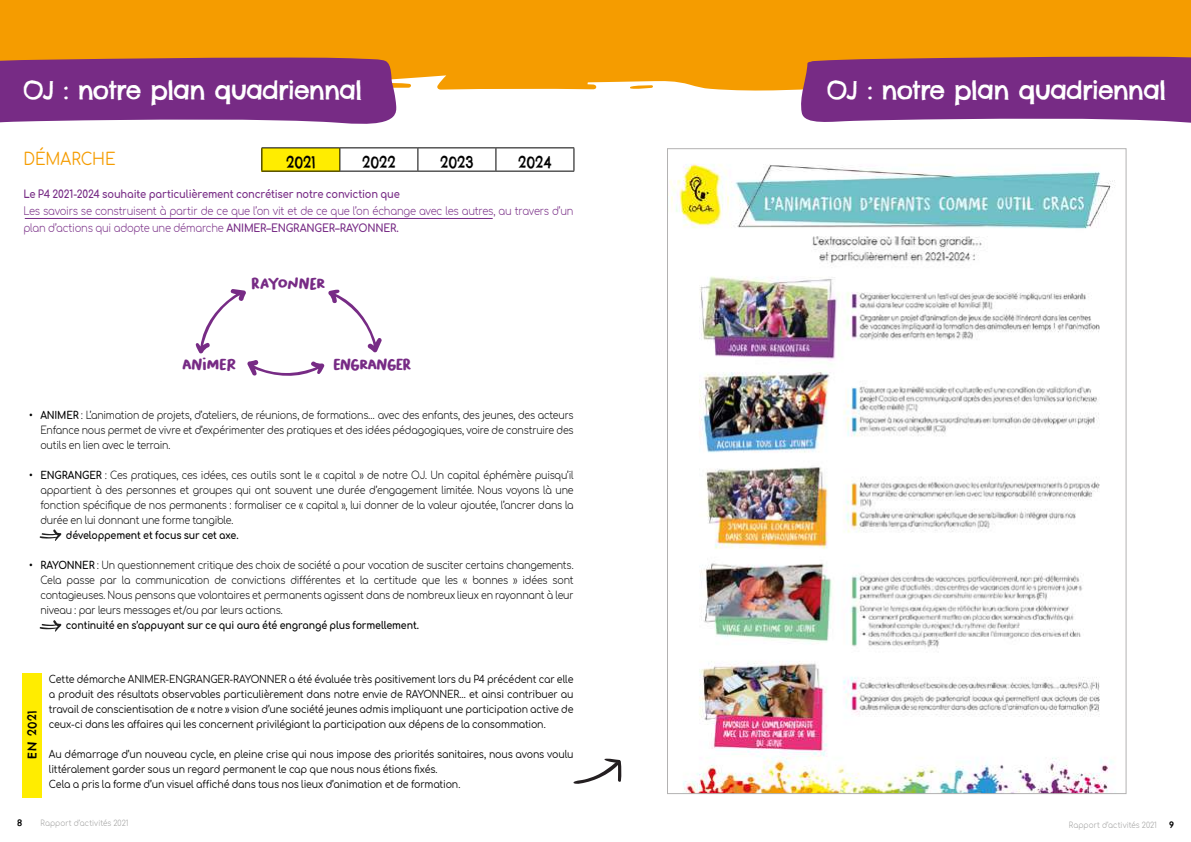
<style>
.page{position:relative;width:1191px;height:842px;background:#fff}
.page>*{position:absolute;margin:0;border:0;box-sizing:border-box;transform-origin:0 0}
.t1{font:25px "Chelsea Market";letter-spacing:-.04em;color:#fff}
.t2{font:17px "Comfortaa";letter-spacing:-.005em;color:#f59c00;scale:.9 1}
.t3{font:16px "Bakso Sapi";letter-spacing:-.1em;color:#772b85}
.t4{font:16px "Chelsea Market";letter-spacing:.005em;color:#000;scale:.9 1}
.t5{font:12px "Chelsea Market";letter-spacing:.03em;color:#000}
.t6{font:300 11px/17px "Comfortaa";letter-spacing:-.025em;color:#772b85;scale:.9 1}
.t7{font:700 11px "Comfortaa";letter-spacing:-.02em;color:#772b85;scale:.9 1}
.t8{font:300 10.5px/15px "Comfortaa";letter-spacing:-.02em;color:#000;text-align:justify;scale:.9 1}
.t9{font:10.5px/15px "Comfortaa";letter-spacing:-.015em;color:#000;text-align:justify;scale:.9 1}
.t10{font:700 10.5px "Comfortaa";letter-spacing:-.015em;color:#000;scale:.9 1}
.t11{font:9px "Chelsea Market";color:#000}
.t12{font:300 8px "Comfortaa";letter-spacing:.005em;color:#9d9d9c;scale:.9 1}
.s1{font-weight:700}
</style>
<div class="page">
<div style="left:0;top:0;width:560px;height:90px;background:#f59c00"></div>
<svg style="left:0;top:57px;width:412px;height:67px;background:#863e88"></svg>
<div style="left:262px;top:148px;width:78px;height:23px;background:#ffed00"></div>
<svg style="left:339px;top:148px;width:1px;height:23px"></svg>
<svg style="left:417px;top:148px;width:1px;height:23px"></svg>
<svg style="left:495px;top:148px;width:1px;height:23px"></svg>
<hr style="left:261px;top:147px;width:79px;height:1px;background:#000">
<hr style="left:340px;top:147px;width:78px;height:1px;background:#000">
<hr style="left:418px;top:147px;width:78px;height:1px;background:#000">
<hr style="left:496px;top:147px;width:78px;height:1px;background:#000">
<hr style="left:261px;top:171px;width:79px;height:1px;background:#000">
<hr style="left:340px;top:171px;width:78px;height:1px;background:#000">
<hr style="left:418px;top:171px;width:78px;height:1px;background:#000">
<hr style="left:496px;top:171px;width:78px;height:1px;background:#000">
<svg style="left:261px;top:148px;width:1px;height:23px"></svg>
<svg style="left:573px;top:148px;width:1px;height:23px"></svg>
<div style="left:22px;top:673px;width:20px;height:124px;background:#ffed00"></div>
<hr style="left:25px;top:218px;width:468px;height:1px;background:#772b85">
<svg style="left:195px;top:289px;width:187px;height:87px"></svg>
<svg style="left:39px;top:529px;width:23px;height:12px"></svg>
<svg style="left:39px;top:620px;width:23px;height:12px"></svg>
<div style="left:560px;top:0;width:631px;height:91px;background:#f59c00"></div>
<svg style="left:629px;top:85px;width:24px;height:4px"></svg>
<svg style="left:798px;top:56px;width:393px;height:67px;background:#833a86"></svg>
<img style="left:669px;top:163px;width:446px;height:629px">
<svg style="left:573px;top:758px;width:48px;height:26px"></svg>
<h1 class="t1" style="left:23px;top:74px;width:341px">OJ : notre plan quadriennal</h1>
<h2 class="t2" style="left:23px;top:144px;width:104px">DÉMARCHE</h2>
<p class="t7" style="left:23px;top:184px;width:420px">Le P4 2021-2024 souhaite particulièrement concrétiser notre conviction que</p>
<p class="t6" style="left:23px;top:201px;width:613px">Les savoirs se construisent à partir de ce que l’on vit et de ce que l’on échange avec les autres, au travers d’un plan d’actions qui adopte une démarche <span class="s1">ANIMER–ENGRANGER–RAYONNER.</span></p>
<h3 class="t4" style="left:286px;top:151px;width:34px">2021</h3>
<h3 class="t4" style="left:362px;top:151px;width:39px">2022</h3>
<h3 class="t4" style="left:440px;top:151px;width:39px">2023</h3>
<h3 class="t4" style="left:518px;top:151px;width:39px">2024</h3>
<h3 class="t3" style="left:251px;top:274px;width:77px">RAYONNER</h3>
<h3 class="t3" style="left:182px;top:355px;width:56px">ANIMER</h3>
<h3 class="t3" style="left:333px;top:355px;width:81px">ENGRANGER</h3>
<p class="t8" style="left:40px;top:406px;width:594px;text-indent:-11px"><span class="s1">• ANIMER</span> : L’animation de projets, d’ateliers, de réunions, de formations… avec des enfants, des jeunes, des acteurs Enfance nous permet de vivre et d’expérimenter des pratiques et des idées pédagogiques, voire de construire des outils en lien avec le terrain.</p>
<p class="t8" style="left:40px;top:466px;width:594px;text-indent:-11px"><span class="s1">• ENGRANGER</span> : Ces pratiques, ces idées, ces outils sont le « capital » de notre OJ. Un capital éphémère puisqu’il appartient à des personnes et groupes qui ont souvent une durée d’engagement limitée. Nous voyons là une fonction spécifique de nos permanents : formaliser ce « capital », lui donner de la valeur ajoutée, l’ancrer dans la durée en lui donnant une forme tangible.</p>
<p class="t10" style="left:66px;top:525px;width:193px">développement et focus sur cet axe.</p>
<p class="t8" style="left:40px;top:556px;width:594px;text-indent:-11px"><span class="s1">• RAYONNER</span> : Un questionnement critique des choix de société a pour vocation de susciter certains changements.<br>Cela passe par la communication de convictions différentes et la certitude que les « bonnes » idées sont contagieuses. Nous pensons que volontaires et permanents agissent dans de nombreux lieux en rayonnant à leur niveau : par leurs messages et/ou par leurs actions.</p>
<p class="t10" style="left:66px;top:615px;width:394px">continuité en s’appuyant sur ce qui aura été engrangé plus formellement.</p>
<p class="t5" style="left:25px;top:759px;width:49px;rotate:-90deg">EN 2021</p>
<p class="t9" style="left:49px;top:670px;width:584px">Cette démarche ANIMER-ENGRANGER-RAYONNER a été évaluée très positivement lors du P4 précédent car elle a produit des résultats observables particulièrement dans notre envie de RAYONNER… et ainsi contribuer au travail de conscientisation de « notre » vision d’une société jeunes admis impliquant une participation active de ceux-ci dans les affaires qui les concernent privilégiant la participation aux dépens de la consommation.</p>
<p class="t9" style="left:49px;top:745px;width:584px;text-align:left">Au démarrage d’un nouveau cycle, en pleine crise qui nous impose des priorités sanitaires, nous avons voulu littéralement garder sous un regard permanent le cap que nous nous étions fixés.<br>Cela a pris la forme d’un visuel affiché dans tous nos lieux d’animation et de formation.</p>
<h1 class="t1" style="left:826px;top:74px;width:341px">OJ : notre plan quadriennal</h1>
<p class="t11" style="left:17px;top:817px;width:7px">8</p>
<p class="t12" style="left:41px;top:816px;width:99px">Rapport d’activités 2021</p>
<p class="t12" style="left:1069px;top:818px;width:99px">Rapport d’activités 2021</p>
<p class="t11" style="left:1169px;top:819px;width:6px">9</p>
</div>
